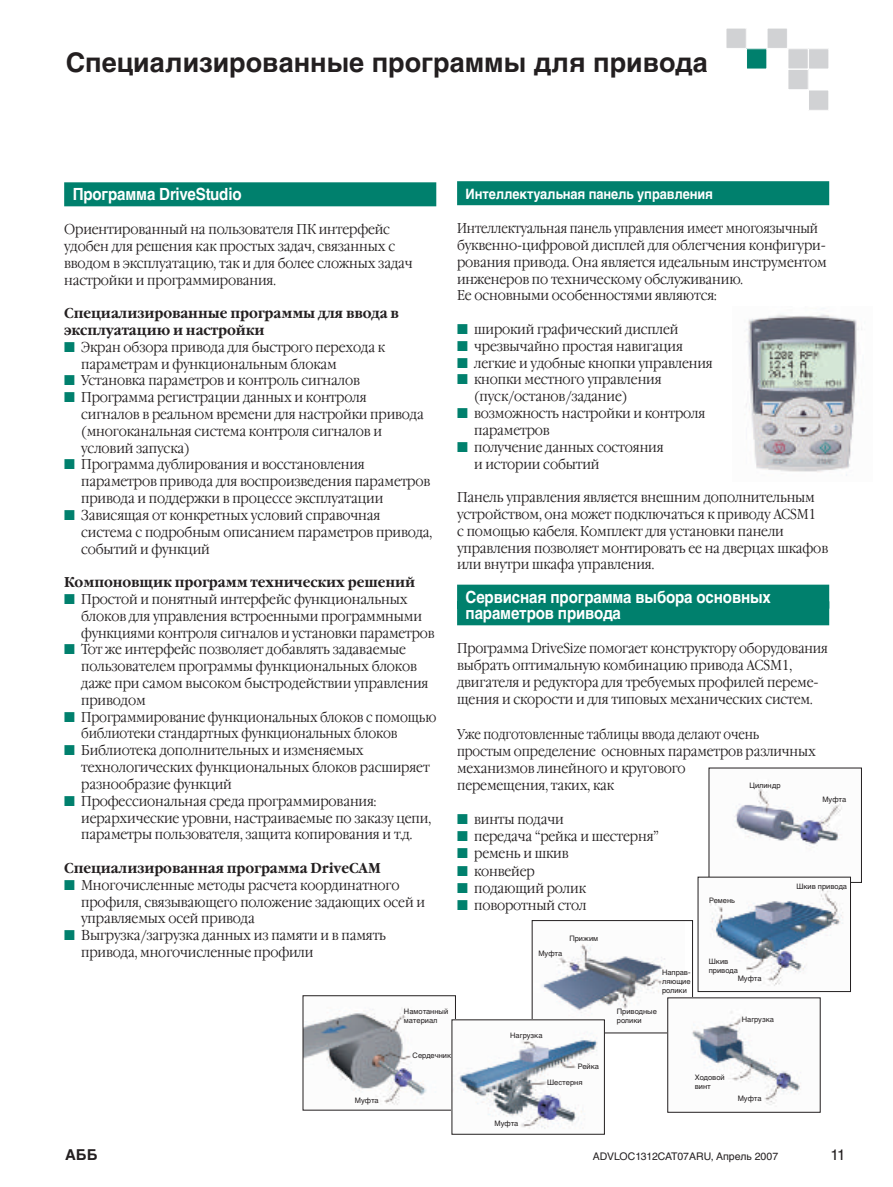
<style>
.page{position:relative;width:893px;height:1187px;background:#fff}
.page>*{position:absolute;margin:0;border:0;box-sizing:border-box;transform-origin:0 0}
.t1{font:700 27px "Helvetica Cyr";color:#231f20}
.t2{font:700 16.8px/16.6px "Helvetica Cyr";letter-spacing:-.01em;color:#fff;scale:.9 1}
.t3{font:700 15px "Helvetica Cyr";color:#231f20}
.t4{font:15px "Helvetica Cyr Upright";color:#231f20}
.t5{font:300 14.25px/16.8px "Garamond C";letter-spacing:-.01em;color:#231f20;scale:.9 1}
.t6{font:300 14.25px/16.8px "Garamond C";letter-spacing:-.01em;color:#231f20;scale:.85 1}
.t7{font:300 14.25px/17.1px "Garamond C";letter-spacing:-.01em;color:#231f20;scale:.88 1}
.t8{font:700 14.25px/16.8px "Garamond C";letter-spacing:-.005em;color:#231f20;scale:.9 1}
.t9{font:300 14.25px/16.8px "Garamond C";letter-spacing:-.01em;color:#231f20;scale:.87 1}
.t10{font:700 14.25px "Helvetica Cyr";letter-spacing:-.01em;color:#fff;scale:.9 1}
.t11{font:10.5px "Helvetica Cyr Upright";color:#231f20}
.t12{font:7.5px/9px "Helvetica Cyr Upright";color:#231f20}
.s1{color:#00806d}
</style>
<div class="page">
<div style="left:726px;top:28px;width:20px;height:20px;background:#d1d2d4"></div>
<div style="left:726px;top:28px;width:21px;height:21px;border:1px solid #fff"></div>
<div style="left:746px;top:49px;width:21px;height:20px;background:#00806d"></div>
<div style="left:746px;top:48px;width:21px;height:21px;border:1px solid #fff"></div>
<div style="left:767px;top:28px;width:20px;height:20px;background:#d1d2d4"></div>
<div style="left:767px;top:28px;width:21px;height:21px;border:1px solid #fff"></div>
<div style="left:788px;top:49px;width:20px;height:20px;background:#d1d2d4"></div>
<div style="left:787px;top:48px;width:22px;height:21px;border:1px solid #fff"></div>
<div style="left:808px;top:49px;width:21px;height:20px;background:#d1d2d4"></div>
<div style="left:808px;top:48px;width:21px;height:21px;border:1px solid #fff"></div>
<div style="left:788px;top:69px;width:20px;height:21px;background:#d1d2d4"></div>
<div style="left:787px;top:69px;width:22px;height:21px;border:1px solid #fff"></div>
<div style="left:808px;top:90px;width:21px;height:20px;background:#d1d2d4"></div>
<div style="left:808px;top:90px;width:21px;height:21px;border:1px solid #fff"></div>
<img style="left:746px;top:308px;width:116px;height:168px">
<img style="left:734px;top:788px;width:108px;height:61px">
<div style="left:709px;top:767px;width:153px;height:115px;border:1px solid #231f20"></div>
<img style="left:542px;top:944px;width:126px;height:87px">
<div style="left:532px;top:920px;width:161px;height:113px;border:1px solid #231f20"></div>
<img style="left:670px;top:999px;width:131px;height:106px">
<img style="left:305px;top:1007px;width:147px;height:101px">
<div style="left:303px;top:995px;width:153px;height:115px;border:1px solid #231f20"></div>
<img style="left:454px;top:1021px;width:149px;height:108px">
<img style="left:709px;top:878px;width:140px;height:108px">
<div style="left:64px;top:182px;width:372px;height:24px;background:#00806d"></div>
<div style="left:457px;top:181px;width:372px;height:24px;background:#00806d"></div>
<div style="left:457px;top:584px;width:372px;height:24px;background:#00806d"></div>
<div style="left:457px;top:601px;width:372px;height:24px;background:#00806d"></div>
<h1 class="t1" style="left:66px;top:52px;width:643px">Специализированные программы для привода</h1>
<p class="t2" style="left:73px;top:187px;width:189px">Программа DriveStudio</p>
<p class="t5" style="left:64px;top:222px;width:389px">Ориентированный на пользователя ПК интерфейс удобен для решения как простых задач, связанных с вводом в эксплуатацию, так и для более сложных задач настройки и программирования.</p>
<p class="t8" style="left:64px;top:306px;width:374px">Специализированные программы для ввода в эксплуатацию и настройки</p>
<p class="t5" style="left:81px;top:340px;width:339px;text-indent:-17px"><span class="s1">■</span> Экран обзора привода для быстрого перехода к параметрам и функциональным блокам</p>
<p class="t5" style="left:64px;top:373px;width:330px"><span class="s1">■</span> Установка параметров и контроль сигналов</p>
<p class="t5" style="left:81px;top:390px;width:382px;text-indent:-17px"><span class="s1">■</span> Программа регистрации данных и контроля сигналов в реальном времени для настройки привода (многоканальная система контроля сигналов и условий запуска)</p>
<p class="t5" style="left:81px;top:457px;width:389px;text-indent:-17px"><span class="s1">■</span> Программа дублирования и восстановления параметров привода для воспроизведения параметров привода и поддержки в процессе эксплуатации</p>
<p class="t5" style="left:81px;top:508px;width:392px;text-indent:-17px"><span class="s1">■</span> Зависящая от конкретных условий справочная система с подробным описанием параметров привода, событий и функций</p>
<p class="t8" style="left:64px;top:574px;width:392px">Компоновщик программ технических решений</p>
<p class="t5" style="left:81px;top:592px;width:394px;text-indent:-17px"><span class="s1">■</span> Простой и понятный интерфейс функциональных блоков для управления встроенными программными функциями контроля сигналов и установки параметров</p>
<p class="t5" style="left:81px;top:642px;width:387px;text-indent:-17px"><span class="s1">■</span> Тот же интерфейс позволяет добавлять задаваемые пользователем программы функциональных блоков даже при самом высоком быстродействии управления приводом</p>
<p class="t9" style="left:81px;top:709px;width:410px;text-indent:-17px"><span class="s1">■</span> Программирование функциональных блоков с помощью библиотеки стандартных функциональных блоков</p>
<p class="t5" style="left:81px;top:743px;width:389px;text-indent:-17px"><span class="s1">■</span> Библиотека дополнительных и изменяемых технологических функциональных блоков расширяет разнообразие функций</p>
<p class="t5" style="left:81px;top:793px;width:390px;text-indent:-17px"><span class="s1">■</span> Профессиональная среда программирования: иерархические уровни, настраиваемые по заказу цепи, параметры пользователя, защита копирования и т.д.</p>
<p class="t8" style="left:64px;top:860px;width:353px">Специализированная программа DriveCAM</p>
<p class="t5" style="left:81px;top:877px;width:383px;text-indent:-17px"><span class="s1">■</span> Многочисленные методы расчета координатного профиля, связывающего положение задающих осей и управляемых осей привода</p>
<p class="t5" style="left:81px;top:928px;width:340px;text-indent:-17px"><span class="s1">■</span> Выгрузка/загрузка данных из памяти и в память привода, многочисленные профили</p>
<p class="t12" style="left:404px;top:1007px;width:46px">Намотанный материал</p>
<p class="t10" style="left:466px;top:188px;width:276px">Интеллектуальная панель управления</p>
<p class="t6" style="left:457px;top:221px;width:436px">Интеллектуальная панель управления имеет многоязычный буквенно-цифровой дисплей для облегчения конфигури&shy;рования привода. Она является идеальным инструментом инженеров по техническому обслуживанию.<br>Ее основными особенностями являются:</p>
<p class="t5" style="left:457px;top:322px;width:247px"><span class="s1">■</span> широкий графический дисплей</p>
<p class="t5" style="left:457px;top:339px;width:253px"><span class="s1">■</span> чрезвычайно простая навигация</p>
<p class="t5" style="left:457px;top:356px;width:286px"><span class="s1">■</span> легкие и удобные кнопки управления</p>
<p class="t5" style="left:474px;top:372px;width:210px;text-indent:-17px"><span class="s1">■</span> кнопки местного управления (пуск/останов/задание)</p>
<p class="t5" style="left:474px;top:406px;width:259px;text-indent:-17px"><span class="s1">■</span> возможность настройки и контроля параметров</p>
<p class="t5" style="left:474px;top:440px;width:212px;text-indent:-17px"><span class="s1">■</span> получение данных состояния и истории событий</p>
<p class="t5" style="left:457px;top:490px;width:414px">Панель управления является внешним дополнительным устройством, она может подключаться к приводу ACSM1<br>с помощью кабеля. Комплект для установки панели управления позволяет монтировать ее на дверцах шкафов или внутри шкафа управления.</p>
<p class="t2" style="left:466px;top:589px;width:341px">Сервисная программа выбора основных параметров привода</p>
<p class="t7" style="left:457px;top:641px;width:423px">Программа DriveSize помогает конструктору оборудования выбрать оптимальную комбинацию привода ACSM1, двигателя и редуктора для требуемых профилей переме&shy;щения и скорости и для типовых механических систем.</p>
<p class="t6" style="left:457px;top:726px;width:423px">Уже подготовленные таблицы ввода делают очень простым определение основных параметров различных механизмов линейного и кругового<br>перемещения, таких, как</p>
<p class="t5" style="left:457px;top:812px;width:120px"><span class="s1">■</span> винты подачи</p>
<p class="t5" style="left:457px;top:829px;width:226px"><span class="s1">■</span> передача “рейка и шестерня”</p>
<p class="t5" style="left:457px;top:846px;width:125px"><span class="s1">■</span> ремень и шкив</p>
<p class="t5" style="left:457px;top:863px;width:88px"><span class="s1">■</span> конвейер</p>
<p class="t5" style="left:457px;top:880px;width:145px"><span class="s1">■</span> подающий ролик</p>
<p class="t5" style="left:457px;top:897px;width:145px"><span class="s1">■</span> поворотный стол</p>
<p class="t12" style="left:750px;top:781px;width:32px">Цилиндр</p>
<p class="t12" style="left:822px;top:795px;width:25px">Муфта</p>
<p class="t12" style="left:796px;top:882px;width:52px">Шкив привода</p>
<p class="t12" style="left:709px;top:896px;width:27px">Ремень</p>
<p class="t12" style="left:569px;top:934px;width:30px">Прижим</p>
<p class="t12" style="left:538px;top:949px;width:25px">Муфта</p>
<p class="t12" style="left:510px;top:1031px;width:34px">Нагрузка</p>
<p class="t12" style="left:662px;top:968px;width:30px;text-align:justify">Направ&shy;ляющие ролики</p>
<p class="t12" style="left:617px;top:1007px;width:42px">Приводные ролики</p>
<p class="t12" style="left:709px;top:957px;width:31px">Шкив привода</p>
<p class="t12" style="left:738px;top:974px;width:25px">Муфта</p>
<p class="t12" style="left:742px;top:1015px;width:34px">Нагрузка</p>
<p class="t12" style="left:355px;top:1095px;width:25px">Муфта</p>
<p class="t12" style="left:413px;top:1051px;width:40px">Сердечник</p>
<p class="t12" style="left:494px;top:1119px;width:25px">Муфта</p>
<p class="t12" style="left:578px;top:1062px;width:23px">Рейка</p>
<p class="t12" style="left:547px;top:1077px;width:37px">Шестерня</p>
<p class="t12" style="left:695px;top:1073px;width:32px">Ходовой винт</p>
<p class="t12" style="left:738px;top:1094px;width:25px">Муфта</p>
<p class="t3" style="left:65px;top:1148px;width:34px">АББ</p>
<p class="t11" style="left:593px;top:1151px;width:187px">ADVLOC1312CAT07ARU, Апрель 2007</p>
<p class="t4" style="left:830px;top:1148px;width:16px">11</p>
</div>
